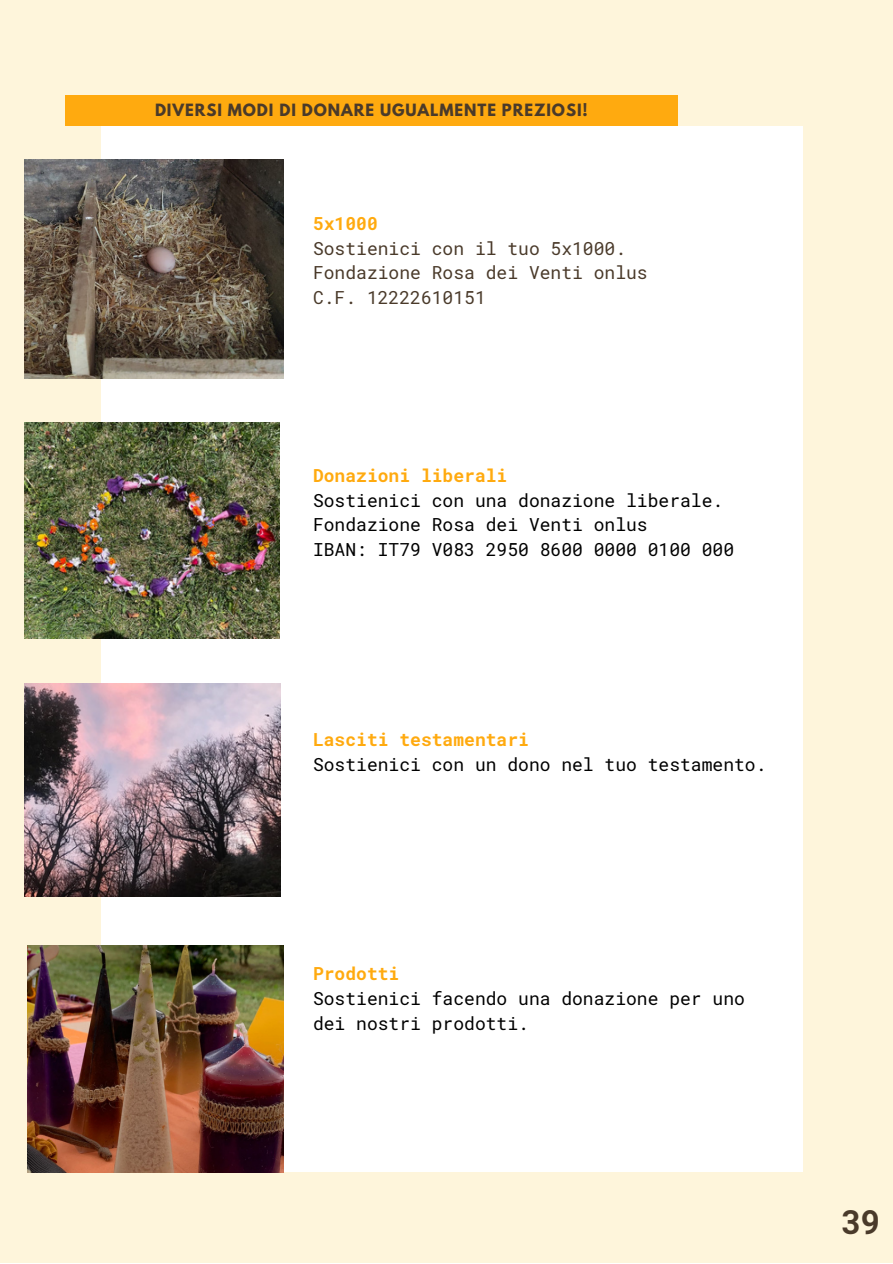
<style>
.page{position:relative;width:893px;height:1264px;background:#fff}
.page>*{position:absolute;margin:0;border:0;box-sizing:border-box;transform-origin:0 0}
.t1{font:700 33px "Roboto Mono";color:#4a3a2a}
.t2{font:18px/24.8px "Roboto Mono";color:#000}
.t3{font:18px "Roboto Mono";color:#4a3a2a}
.t4{font:700 18px "Roboto Mono";color:#ffaa0f}
.t5{font:700 15px "League Spartan";letter-spacing:.06em;color:#4a3a2a}
</style>
<div class="page">
<div style="left:0;top:0;width:892px;height:1262px;background:#fef5db"></div>
<div style="left:65px;top:96px;width:612px;height:30px;background:#ffaa0f"></div>
<div style="left:101px;top:126px;width:702px;height:1045px;background:#fff"></div>
<img style="left:25px;top:160px;width:258px;height:218px">
<img style="left:25px;top:422px;width:255px;height:216px">
<img style="left:25px;top:683px;width:255px;height:213px">
<img style="left:28px;top:945px;width:255px;height:227px">
<p class="t5" style="left:155px;top:103px;width:434px">DIVERSI MODI DI DONARE UGUALMENTE PREZIOSI!</p>
<p class="t4" style="left:313px;top:211px;width:66px">5x1000</p>
<p class="t3" style="left:313px;top:236px;width:314px">Sostienici con il tuo 5x1000.</p>
<p class="t3" style="left:313px;top:260px;width:336px">Fondazione Rosa dei Venti onlus</p>
<p class="t3" style="left:313px;top:285px;width:174px">C.F. 12222610151</p>
<p class="t4" style="left:313px;top:463px;width:196px">Donazioni liberali</p>
<p class="t2" style="left:313px;top:487px;width:412px">Sostienici con una donazione liberale.</p>
<p class="t2" style="left:313px;top:512px;width:336px">Fondazione Rosa dei Venti onlus</p>
<p class="t2" style="left:313px;top:537px;width:422px">IBAN: IT79 V083 2950 8600 0000 0100 000</p>
<p class="t4" style="left:313px;top:727px;width:217px">Lasciti testamentari</p>
<p class="t2" style="left:313px;top:751px;width:455px">Sostienici con un dono nel tuo testamento.</p>
<p class="t4" style="left:313px;top:961px;width:88px">Prodotti</p>
<p class="t2" style="left:313px;top:985px;width:433px">Sostienici facendo una donazione per uno dei nostri prodotti.</p>
<p class="t1" style="left:841px;top:1199px;width:41px">39</p>
</div>
